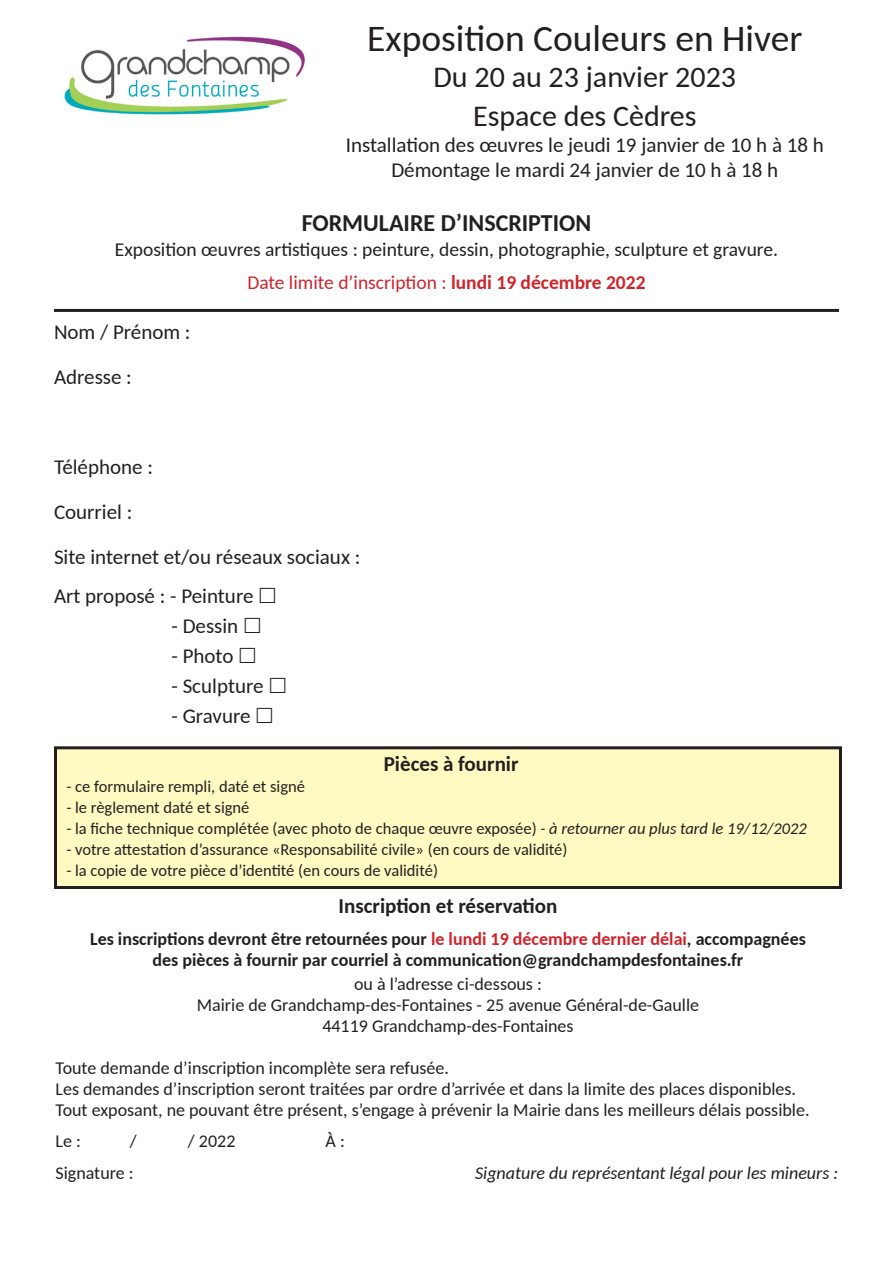
<style>
.page{position:relative;width:893px;height:1263px;background:#fff}
.page>*{position:absolute;margin:0;border:0;box-sizing:border-box;transform-origin:0 0}
.t1{font:37.5px "Carlito";color:#231f20}
.t2{font:30px/39px "Carlito";color:#231f20;text-align:center}
.t3{font:700 24px "Carlito";color:#231f20}
.t4{font:21px/45px "Carlito";color:#231f20}
.t5{font:700 21px "Carlito";color:#231f20}
.t6{font:19.5px/33px "Carlito";color:#231f20;text-align:center}
.t7{font:18px/21px "Carlito";color:#231f20;text-align:center}
.t8{font:700 18px/21px "Carlito";color:#231f20;text-align:center}
.t9{font:italic 18px "Carlito";color:#231f20}
.t10{font:16.5px "Carlito";color:#231f20}
.s1{color:#d1232a}
.s2{font-weight:700;color:#d1232a}
.s3{font-style:italic}
</style>
<div class="page">
<img style="left:64px;top:36px;width:241px;height:79px">
<hr style="left:54px;top:309px;width:785px;height:3px;background:#231f20">
<div style="left:56px;top:748px;width:784px;height:139px;background:#fffac1"></div>
<div style="left:54px;top:746px;width:788px;height:143px;border:3px solid #231f20"></div>
<h1 class="t1" style="left:367px;top:13px;width:437px">Exposition Couleurs en Hiver</h1>
<h2 class="t2" style="left:433px;top:56px;width:304px">Du 20 au 23 janvier 2023<br>Espace des Cèdres</h2>
<p class="t4" style="left:346px;top:131px;width:480px;line-height:25.2px;text-align:center">Installation des œuvres le jeudi 19 janvier de 10 h à 18 h<br>Démontage le mardi 24 janvier de 10 h à 18 h</p>
<h3 class="t3" style="left:302px;top:206px;width:291px">FORMULAIRE D’INSCRIPTION</h3>
<p class="t6" style="left:115px;top:232px;width:665px">Exposition œuvres artistiques : peinture, dessin, photographie, sculpture et gravure.<br><span class="s1">Date limite d’inscription :</span> <span class="s2">lundi 19 décembre 2022</span></p>
<p class="t4" style="left:54px;top:308px;width:138px">Nom / Prénom :<br>Adresse :</p>
<p class="t4" style="left:54px;top:443px;width:308px">Téléphone :<br>Courriel :<br>Site internet et/ou réseaux sociaux :</p>
<p class="t4" style="left:54px;top:572px;width:201px">Art proposé : - Peinture</p>
<p class="t4" style="left:171px;top:602px;width:68px">- Dessin</p>
<p class="t4" style="left:171px;top:632px;width:64px">- Photo</p>
<p class="t4" style="left:171px;top:662px;width:94px">- Sculpture</p>
<p class="t4" style="left:171px;top:692px;width:81px">- Gravure</p>
<p class="t5" style="left:384px;top:749px;width:136px">Pièces à fournir</p>
<p class="t10" style="left:66px;top:775px;width:240px">- ce formulaire rempli, daté et signé</p>
<p class="t10" style="left:66px;top:796px;width:185px">- le règlement daté et signé</p>
<p class="t10" style="left:66px;top:817px;width:742px">- la fiche technique complétée (avec photo de chaque œuvre exposée) <span class="s3">- à retourner au plus tard le 19/12/2022</span></p>
<p class="t10" style="left:66px;top:838px;width:503px">- votre attestation d’assurance «Responsabilité civile» (en cours de validité)</p>
<p class="t10" style="left:66px;top:859px;width:373px">- la copie de votre pièce d’identité (en cours de validité)</p>
<p class="t5" style="left:338px;top:891px;width:220px">Inscription et réservation</p>
<p class="t8" style="left:90px;top:927px;width:717px">Les inscriptions devront être retournées pour <span class="s1">le lundi 19 décembre dernier délai</span>, accompagnées des pièces à fournir par courriel à communication@grandchampdesfontaines.fr</p>
<p class="t7" style="left:197px;top:972px;width:504px">ou à l’adresse ci-dessous :<br>Mairie de Grandchamp-des-Fontaines - 25 avenue Général-de-Gaulle<br>44119 Grandchamp-des-Fontaines</p>
<p class="t7" style="left:56px;top:1056px;width:755px;text-align:left">Toute demande d’inscription incomplète sera refusée.<br>Les demandes d’inscription seront traitées par ordre d’arrivée et dans la limite des places disponibles.<br>Tout exposant, ne pouvant être présent, s’engage à prévenir la Mairie dans les meilleurs délais possible.</p>
<p class="t7" style="left:56px;top:1130px;width:27px">Le :</p>
<p class="t7" style="left:130px;top:1130px;width:8px">/</p>
<p class="t7" style="left:188px;top:1130px;width:49px">/ 2022</p>
<p class="t7" style="left:326px;top:1130px;width:21px">À :</p>
<p class="t7" style="left:56px;top:1161px;width:80px">Signature :</p>
<p class="t9" style="left:475px;top:1160px;width:365px">Signature du représentant légal pour les mineurs :</p>
</div>
